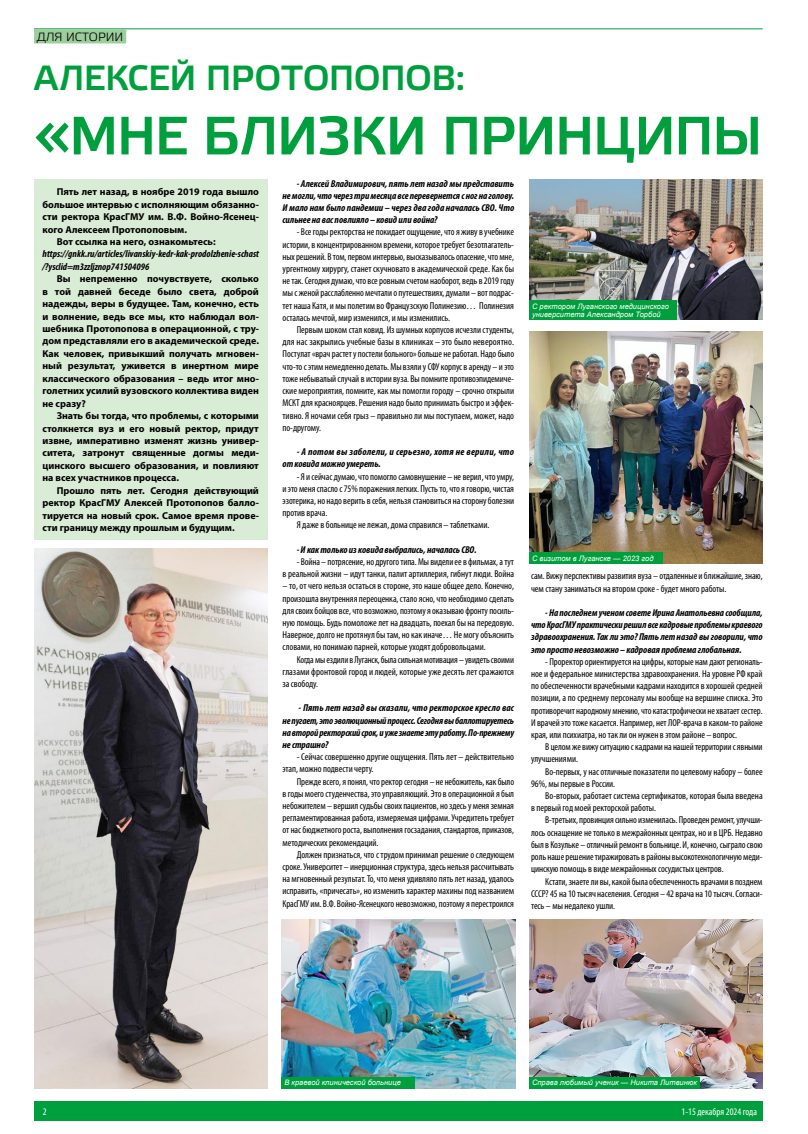
<style>
.page{position:relative;width:808px;height:1134px;background:#fff}
.page>*{position:absolute;margin:0;border:0;box-sizing:border-box;transform-origin:0 0}
.t1{font:54px "Etelka Medium Pro";letter-spacing:-.035em;color:#009f3d}
.t2{font:35px "Etelka Medium Pro";letter-spacing:-.02em;color:#009f3d}
.t3{font:12px "Elektra Light Pro";color:#000}
.t4{font:condensed 10px/12.2px "Myriad Pro";letter-spacing:-.005em;color:#000;text-align:justify}
.t5{font:700 10px/12.4px "Myriad Pro";color:#000;text-align:justify}
.t6{font:italic 700 condensed 10px/12.2px "Myriad Pro";letter-spacing:-.005em;color:#000;text-align:justify}
.t7{font:italic 700 condensed 10px/12.2px "Myriad Pro";letter-spacing:.02em;color:#000}
.t8{font:condensed 10px "Myriad Pro";color:#fff}
.t9{font:italic 7.5px/8px "Arial";color:#fff}
</style>
<div class="page">
<hr style="left:34px;top:28px;width:729px;height:1px;background:#009f3d">
<div style="left:34px;top:29px;width:92px;height:14px;background:#9cce9b"></div>
<div style="left:34px;top:179px;width:233px;height:361px;background:#d9ecd5"></div>
<img style="left:34px;top:548px;width:233px;height:541px">
<img style="left:282px;top:919px;width:233px;height:169px">
<img style="left:529px;top:919px;width:234px;height:169px">
<img style="left:529px;top:179px;width:234px;height:141px">
<img style="left:529px;top:332px;width:234px;height:231px">
<div style="left:529px;top:552px;width:133px;height:11px;background:#009f3d"></div>
<div style="left:282px;top:1077px;width:133px;height:11px;background:#009f3d"></div>
<div style="left:529px;top:1077px;width:171px;height:11px;background:#009f3d"></div>
<div style="left:529px;top:301px;width:148px;height:19px;background:#009f3d"></div>
<div style="left:34px;top:1101px;width:729px;height:20px;background:#009f3d"></div>
<p class="t3" style="left:37px;top:30px;width:88px">ДЛЯ ИСТОРИИ</p>
<h2 class="t2" style="left:34px;top:58px;width:433px">АЛЕКСЕЙ ПРОТОПОПОВ:</h2>
<h1 class="t1" style="left:34px;top:106px;width:730px">«МНЕ БЛИЗКИ ПРИНЦИПЫ</h1>
<p class="t5" style="left:57px;top:185px;width:204px">Пять лет назад, в ноябре 2019 года вышло</p>
<p class="t5" style="left:43px;top:198px;width:218px">большое интервью с исполняющим обязанно-</p>
<p class="t5" style="left:43px;top:210px;width:218px">сти ректора КрасГМУ им. В.Ф. Войно-Ясенец-</p>
<p class="t5" style="left:43px;top:223px;width:146px">кого Алексеем Протопоповым.</p>
<p class="t5" style="left:57px;top:235px;width:160px">Вот ссылка на него, ознакомьтесь:</p>
<p class="t6" style="left:43px;top:248px;width:218px">https://gnkk.ru/articles/livanskiy-kedr-kak-prodolzhenie-schast /?ysclid=m3zzljznop741504096</p>
<p class="t5" style="left:43px;top:272px;width:218px;text-indent:14px">Вы непременно почувствуете, сколько в той давней беседе было света, доброй надежды, веры в будущее. Там, конечно, есть и волнение, ведь все мы, кто наблюдал вол&shy;шебника Протопопова в операционной, с тру&shy;дом представляли его в академической среде.<br>Как человек, привыкший получать мгновен&shy;ный результат, уживется в инертном мире классического образования – ведь итог мно&shy;голетних усилий вузовского коллектива виден не сразу?</p>
<p class="t5" style="left:43px;top:409px;width:218px;text-indent:14px">Знать бы тогда, что проблемы, с которыми столкнется вуз и его новый ректор, придут извне, императивно изменят жизнь универ&shy;ситета, затронут священные догмы меди&shy;цинского высшего образования, и повлияют на всех участников процесса.</p>
<p class="t5" style="left:43px;top:484px;width:218px;text-indent:14px">Прошло пять лет. Сегодня действующий ректор КрасГМУ Алексей Протопопов балло&shy;тируется на новый срок. Самое время прове&shy;сти границу между прошлым и будущим.</p>
<p class="t6" style="left:283px;top:177px;width:233px;text-indent:14px">- Алексей Владимирович, пять лет назад мы представить не могли, что через три месяца все перевернется с ног на голову.<br>И мало нам было пандемии – через два года началась СВО. Что сильнее на вас повлияло – ковид или война?</p>
<p class="t4" style="left:283px;top:226px;width:233px;text-indent:14px">- Все годы ректорства не покидает ощущение, что я живу в учебнике истории, в концентрированном времени, которое требует безотлагатель&shy;ных решений. В том, первом интервью, высказывалось опасение, что мне, ургентному хирургу, станет скучновато в академической среде. Как бы не так. Сегодня думаю, что все ровным счетом наоборот, ведь в 2019 году мы с женой расслабленно мечтали о путешествиях, думали – вот подрас&shy;тет наша Катя, и мы полетим во Французскую Полинезию… Полинезия осталась мечтой, мир изменился, и мы изменились.</p>
<p class="t4" style="left:283px;top:324px;width:233px;text-indent:14px">Первым шоком стал ковид. Из шумных корпусов исчезли студенты, для нас закрылись учебные базы в клиниках – это было невероятно.<br>Постулат «врач растет у постели больного» больше не работал. Надо было что-то с этим немедленно делать. Мы взяли у СФУ корпус в аренду – и это тоже небывалый случай в истории вуза. Вы помните противоэпидемиче&shy;ские мероприятия, помните, как мы помогли городу – срочно открыли МСКТ для красноярцев. Решения надо было принимать быстро и эффек&shy;тивно. Я ночами себя грыз – правильно ли мы поступаем, может, надо по-другому.</p>
<p class="t7" style="left:283px;top:446px;width:233px;text-indent:14px">- А потом вы заболели, и серьезно, хотя не верили, что от ковида можно умереть.</p>
<p class="t4" style="left:297px;top:470px;width:219px">- Я и сейчас думаю, что помогло самовнушение – не верил, что умру,</p>
<p class="t4" style="left:283px;top:482px;width:233px">и это меня спасло с 75% поражения легких. Пусть то, что я говорю, чистая</p>
<p class="t4" style="left:283px;top:495px;width:233px">эзотерика, но надо верить в себя, нельзя становиться на сторону болезни</p>
<p class="t4" style="left:283px;top:507px;width:46px">против врача.</p>
<p class="t4" style="left:297px;top:519px;width:194px">Я даже в больнице не лежал, дома справился – таблетками.</p>
<p class="t6" style="left:297px;top:543px;width:181px">- И как только из ковида выбрались, началась СВО.</p>
<p class="t4" style="left:283px;top:556px;width:233px;text-align:right">- Война – потрясение, но другого типа. Мы видели ее в фильмах, а тут<br>в реальной жизни – идут танки, палит артиллерия, гибнут люди. Война</p>
<p class="t4" style="left:283px;top:580px;width:233px">– то, от чего нельзя остаться в стороне, это наше общее дело. Конечно, произошла внутренняя переоценка, стало ясно, что необходимо сделать для своих бойцов все, что возможно, поэтому я оказываю фронту посиль&shy;ную помощь. Будь помоложе лет на двадцать, поехал бы на передовую.<br>Наверное, долго не протянул бы там, но как иначе… Не могу объяснить словами, но понимаю парней, которые уходят добровольцами.</p>
<p class="t4" style="left:283px;top:653px;width:233px;text-indent:14px">Когда мы ездили в Луганск, была сильная мотивация – увидеть своими глазами фронтовой город и людей, которые уже десять лет сражаются за свободу.</p>
<p class="t6" style="left:283px;top:702px;width:233px;text-indent:16px">- Пять лет назад вы сказали, что ректорское кресло вас не пугает, это эволюционный процесс. Сегодня вы баллотируетесь на второй ректорский срок, и уже знаете эту работу. По-прежнему не страшно?</p>
<p class="t4" style="left:283px;top:751px;width:233px;text-indent:14px">- Сейчас совершенно другие ощущения. Пять лет – действительно этап, можно подвести черту.</p>
<p class="t4" style="left:283px;top:775px;width:233px;text-indent:14px">Прежде всего, я понял, что ректор сегодня – не небожитель, как было в годы моего студенчества, это управляющий. Это в операционной я был небожителем – вершил судьбы своих пациентов, но здесь у меня земная регламентированная работа, измеряемая цифрами. Учредитель требует от нас бюджетного роста, выполнения госзадания, стандартов, приказов, методических рекомендаций.</p>
<p class="t4" style="left:283px;top:848px;width:233px;text-indent:14px">Должен признаться, что с трудом принимал решение о следующем сроке. Университет – инерционная структура, здесь нельзя рассчитывать на мгновенный результат. То, что меня удивляло пять лет назад, удалось исправить, «причесать», но изменить характер махины под названием КрасГМУ им. В.Ф. Войно-Ясенецкого невозможно, поэтому я перестроился</p>
<p class="t9" style="left:532px;top:303px;width:138px">С ректором Луганского медицинского университета Александром Торбой</p>
<p class="t9" style="left:532px;top:554px;width:123px">С визитом в Луганске — 2023 год</p>
<p class="t4" style="left:531px;top:570px;width:233px">сам. Вижу перспективы развития вуза – отдаленные и ближайшие, знаю, чем стану заниматься на втором сроке - будет много работы.</p>
<p class="t6" style="left:531px;top:607px;width:233px;text-indent:14px">- На последнем ученом совете Ирина Анатольевна сообщила, что КрасГМУ практически решил все кадровые проблемы краевого здравоохранения. Так ли это? Пять лет назад вы говорили, что это просто невозможно – кадровая проблема глобальная.</p>
<p class="t4" style="left:531px;top:656px;width:233px;text-indent:14px">- Проректор ориентируется на цифры, которые нам дают региональ&shy;ное и федеральное министерства здравоохранения. На уровне РФ край по обеспеченности врачебными кадрами находится в хорошей средней позиции, а по среднему персоналу мы вообще на вершине списка. Это противоречит народному мнению, что катастрофически не хватает сестер.<br>И врачей это тоже касается. Например, нет ЛОР-врача в каком-то районе края, или психиатра, но так ли он нужен в этом районе – вопрос.</p>
<p class="t4" style="left:531px;top:741px;width:233px;text-indent:14px">В целом же вижу ситуацию с кадрами на нашей территории с явными улучшениями.</p>
<p class="t4" style="left:531px;top:765px;width:233px;text-indent:14px">Во-первых, у нас отличные показатели по целевому набору – более<br>96%, мы первые в России.</p>
<p class="t4" style="left:531px;top:790px;width:233px;text-indent:14px">Во-вторых, работает система сертификатов, которая была введена в первый год моей ректорской работы.</p>
<p class="t4" style="left:531px;top:814px;width:233px;text-indent:14px">В-третьих, провинция сильно изменилась. Проведен ремонт, улучши&shy;лось оснащение не только в межрайонных центрах, но и в ЦРБ. Недавно был в Козульке – отличный ремонт в больнице. И, конечно, сыграло свою роль наше решение тиражировать в районы высокотехнологичную меди&shy;цинскую помощь в виде межрайонных сосудистых центров.</p>
<p class="t4" style="left:531px;top:875px;width:233px;text-indent:14px">Кстати, знаете ли вы, какой была обеспеченность врачами в позднем СССР? 45 на 10 тысяч населения. Сегодня – 42 врача на 10 тысяч. Согласи&shy;тесь – мы недалеко ушли.</p>
<p class="t9" style="left:284px;top:1079px;width:118px">В краевой клинической больнице</p>
<p class="t9" style="left:532px;top:1079px;width:167px">Справа любимый ученик — Никита Литвинюк</p>
<p class="t8" style="left:43px;top:1106px;width:5px">2</p>
<p class="t8" style="left:681px;top:1106px;width:77px">1-15 декабря 2024 года</p>
</div>
